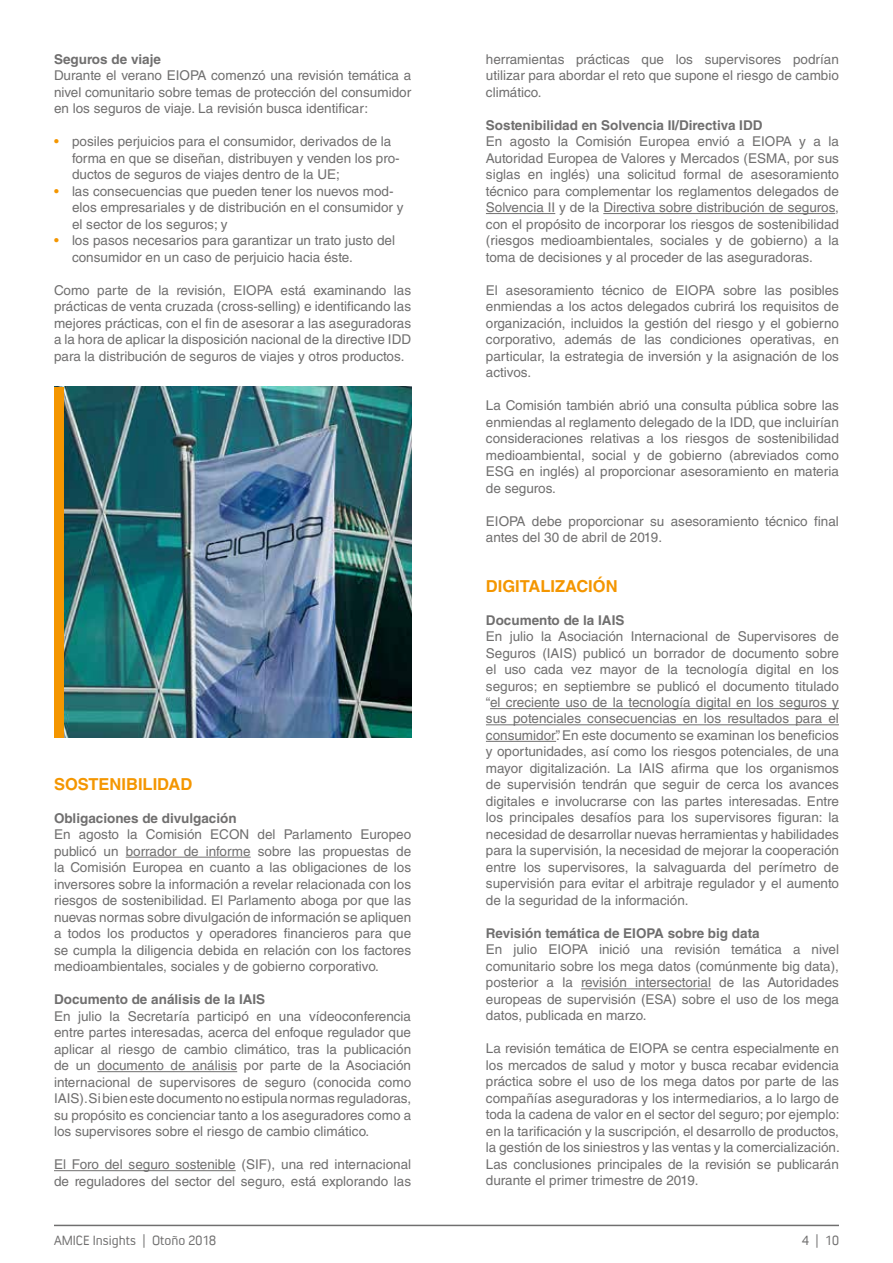
<style>
.page{position:relative;width:893px;height:1263px;background:#fff}
.page>*{position:absolute;margin:0;border:0;box-sizing:border-box;transform-origin:0 0}
.t1{font:700 16.5px "Helvetica LT Std";color:#f49600}
.t2{font:13.5px/16.5px "Helvetica LT Std";color:#706f6f;text-align:justify}
.t3{font:700 13.5px "Helvetica LT Std";color:#706f6f}
.t4{font:13.5px "Convection";color:#706f6f}
.s1{color:#f49600}
</style>
<div class="page">
<hr style="left:54px;top:1225px;width:785px;height:1px;background:#706f6f">
<hr style="left:126px;top:857px;width:125px;height:1px;background:#706f6f">
<hr style="left:97px;top:1071px;width:140px;height:1px;background:#706f6f">
<hr style="left:54px;top:1170px;width:182px;height:1px;background:#706f6f">
<hr style="left:486px;top:213px;width:69px;height:1px;background:#706f6f">
<hr style="left:603px;top:213px;width:232px;height:1px;background:#706f6f">
<hr style="left:490px;top:708px;width:349px;height:1px;background:#706f6f">
<hr style="left:486px;top:724px;width:353px;height:1px;background:#706f6f">
<hr style="left:486px;top:741px;width:70px;height:1px;background:#706f6f">
<hr style="left:581px;top:988px;width:130px;height:1px;background:#706f6f">
<img style="left:64px;top:387px;width:347px;height:351px">
<div style="left:54px;top:387px;width:10px;height:351px;background:#f49600"></div>
<p class="t3" style="left:54px;top:51px;width:109px">Seguros de viaje</p>
<p class="t2" style="left:54px;top:67px;width:359px">Durante el verano EIOPA comenzó una revisión temática a nivel comunitario sobre temas de protección del consumidor en los seguros de viaje. La revisión busca identificar:</p>
<p class="t2" style="left:72px;top:133px;width:329px;text-align:left;text-indent:-18px"><span class="s1">•</span> posiles perjuicios para el consumidor, derivados de la forma en que se diseñan, distribuyen y venden los pro&shy;ductos de seguros de viajes dentro de la UE;</p>
<p class="t2" style="left:72px;top:183px;width:333px;text-align:left;text-indent:-18px"><span class="s1">•</span> las consecuencias que pueden tener los nuevos mod&shy;elos empresariales y de distribución en el consumidor y el sector de los seguros; y</p>
<p class="t2" style="left:72px;top:232px;width:325px;text-indent:-18px"><span class="s1">•</span> los pasos necesarios para garantizar un trato justo del consumidor en un caso de perjuicio hacia éste.</p>
<p class="t2" style="left:54px;top:282px;width:359px">Como parte de la revisión, EIOPA está examinando las prácticas de venta cruzada (cross-selling) e identificando las mejores prácticas, con el fin de asesorar a las aseguradoras a la hora de aplicar la disposición nacional de la directive IDD para la distribución de seguros de viajes y otros productos.</p>
<p class="t1" style="left:54px;top:774px;width:140px">SOSTENIBILIDAD</p>
<p class="t3" style="left:54px;top:810px;width:184px">Obligaciones de divulgación</p>
<p class="t2" style="left:54px;top:826px;width:359px">En agosto la Comisión ECON del Parlamento Europeo publicó un borrador de informe sobre las propuestas de la Comisión Europea en cuanto a las obligaciones de los inversores sobre la información a revelar relacionada con los riesgos de sostenibilidad. El Parlamento aboga por que las nuevas normas sobre divulgación de información se apliquen a todos los productos y operadores financieros para que se cumpla la diligencia debida en relación con los factores medioambientales, sociales y de gobierno corporativo.</p>
<p class="t3" style="left:54px;top:991px;width:213px">Documento de análisis de la IAIS</p>
<p class="t2" style="left:54px;top:1008px;width:359px">En julio la Secretaría participó en una vídeoconferencia entre partes interesadas, acerca del enfoque regulador que aplicar al riesgo de cambio climático, tras la publicación de un documento de análisis por parte de la Asociación internacional de supervisores de seguro (conocida como IAIS). Si bien este documento no estipula normas reguladoras, su propósito es concienciar tanto a los aseguradores como a los supervisores sobre el riesgo de cambio climático.</p>
<p class="t2" style="left:54px;top:1156px;width:359px">El Foro del seguro sostenible (SIF), una red internacional de reguladores del sector del seguro, está explorando las</p>
<p class="t4" style="left:54px;top:1232px;width:164px">AMICE Insights | Otoño 2018</p>
<p class="t2" style="left:486px;top:51px;width:355px">herramientas prácticas que los supervisores podrían utilizar para abordar el reto que supone el riesgo de cambio climático.</p>
<p class="t3" style="left:486px;top:117px;width:278px">Sostenibilidad en Solvencia II/Directiva IDD</p>
<p class="t2" style="left:486px;top:133px;width:355px">En agosto la Comisión Europea envió a EIOPA y a la Autoridad Europea de Valores y Mercados (ESMA, por sus siglas en inglés) una solicitud formal de asesoramiento técnico para complementar los reglamentos delegados de Solvencia II y de la Directiva sobre distribución de seguros, con el propósito de incorporar los riesgos de sostenibilidad (riesgos medioambientales, sociales y de gobierno) a la toma de decisiones y al proceder de las aseguradoras.</p>
<p class="t2" style="left:486px;top:282px;width:355px">El asesoramiento técnico de EIOPA sobre las posibles enmiendas a los actos delegados cubrirá los requisitos de organización, incluidos la gestión del riesgo y el gobierno corporativo, además de las condiciones operativas, en particular, la estrategia de inversión y la asignación de los activos.</p>
<p class="t2" style="left:486px;top:397px;width:355px">La Comisión también abrió una consulta pública sobre las enmiendas al reglamento delegado de la IDD, que incluirían consideraciones relativas a los riesgos de sostenibilidad medioambiental, social y de gobierno (abreviados como ESG en inglés) al proporcionar asesoramiento en materia de seguros.</p>
<p class="t2" style="left:486px;top:513px;width:355px">EIOPA debe proporcionar su asesoramiento técnico final antes del 30 de abril de 2019.</p>
<p class="t1" style="left:486px;top:576px;width:133px">DIGITALIZACIÓN</p>
<p class="t3" style="left:486px;top:612px;width:140px">Documento de la IAIS</p>
<p class="t2" style="left:486px;top:628px;width:355px">En julio la Asociación Internacional de Supervisores de Seguros (IAIS) publicó un borrador de documento sobre el uso cada vez mayor de la tecnología digital en los seguros; en septiembre se publicó el documento titulado “el creciente uso de la tecnología digital en los seguros y sus potenciales consecuencias en los resultados para el consumidor”. En este documento se examinan los beneficios y oportunidades, así como los riesgos potenciales, de una mayor digitalización. La IAIS afirma que los organismos de supervisión tendrán que seguir de cerca los avances digitales e involucrarse con las partes interesadas. Entre los principales desafíos para los supervisores figuran: la necesidad de desarrollar nuevas herramientas y habilidades para la supervisión, la necesidad de mejorar la cooperación entre los supervisores, la salvaguarda del perímetro de supervisión para evitar el arbitraje regulador y el aumento de la seguridad de la información.</p>
<p class="t3" style="left:486px;top:925px;width:275px">Revisión temática de EIOPA sobre big data</p>
<p class="t2" style="left:486px;top:941px;width:355px">En julio EIOPA inició una revisión temática a nivel comunitario sobre los mega datos (comúnmente big data), posterior a la revisión intersectorial de las Autoridades europeas de supervisión (ESA) sobre el uso de los mega datos, publicada en marzo.</p>
<p class="t2" style="left:486px;top:1040px;width:355px">La revisión temática de EIOPA se centra especialmente en los mercados de salud y motor y busca recabar evidencia práctica sobre el uso de los mega datos por parte de las compañías aseguradoras y los intermediarios, a lo largo de toda la cadena de valor en el sector del seguro; por ejemplo: en la tarificación y la suscripción, el desarrollo de productos, la gestión de los siniestros y las ventas y la comercialización.<br>Las conclusiones principales de la revisión se publicarán durante el primer trimestre de 2019.</p>
<p class="t4" style="left:802px;top:1231px;width:38px">4 | 10</p>
</div>
